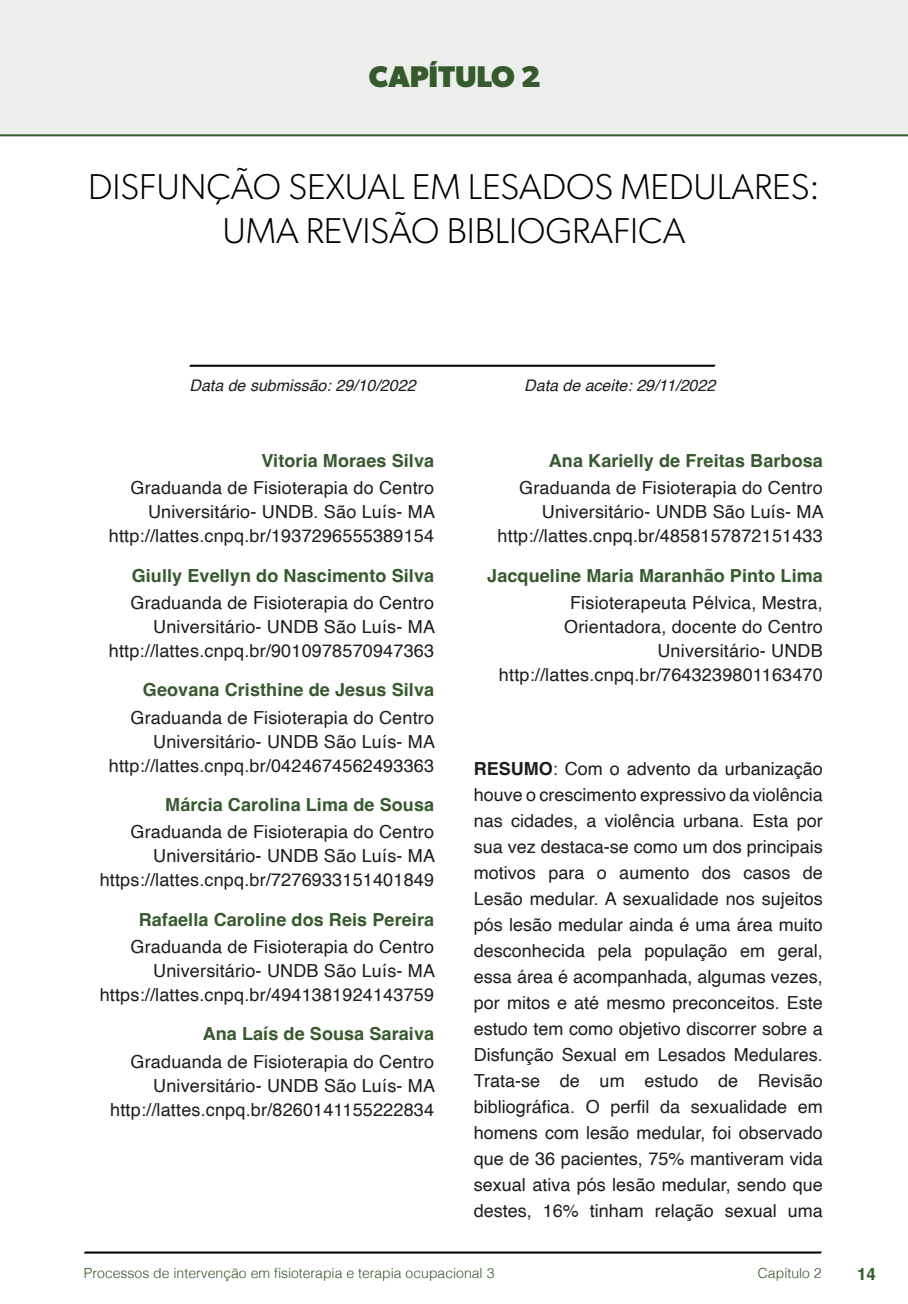
<style>
.page{position:relative;width:908px;height:1304px;background:#fff}
.page>*{position:absolute;margin:0;border:0;box-sizing:border-box;transform-origin:0 0}
.t1{font:300 36px/44px "Gibson";color:#000;text-align:center}
.t2{font:700 30px "Gibson";color:#36592e}
.t3{font:18px/24px "Helvetica";letter-spacing:.01em;color:#1d1d1b;text-align:right}
.t4{font:700 18px "Helvetica";letter-spacing:.005em;color:#36592e}
.t5{font:700 16.8px "Helvetica";color:#36592e}
.t6{font:italic 16px "Helvetica";color:#1d1d1b}
.t7{font:300 14px "Helvetica";color:#36592e}
.s1{font-weight:700}
</style>
<div class="page">
<svg style="left:84px;top:1251px;width:737px;height:3px;background:#515151"></svg>
<svg style="left:189px;top:364px;width:526px;height:3px;background:#4f4f4f"></svg>
<div style="left:0;top:0;width:907px;height:136px;background:#ebeeea"></div>
<div style="left:44px;top:72px;width:68px;height:61px;background:#ebeeea"></div>
<h2 class="t2" style="left:369px;top:58px;width:173px">CAPÍTULO 2</h2>
<h1 class="t1" style="left:88px;top:164px;width:733px">DISFUNÇÃO SEXUAL EM LESADOS MEDULARES:<br>UMA REVISÃO BIBLIOGRAFICA</h1>
<p class="t6" style="left:189px;top:373px;width:227px">Data de submissão: 29/10/2022</p>
<p class="t4" style="left:261px;top:450px;width:174px">Vitoria Moraes Silva</p>
<p class="t3" style="left:109px;top:477px;width:327px">Graduanda de Fisioterapia do Centro<br>Universitário- UNDB. São Luís- MA http://lattes.cnpq.br/1937296555389154</p>
<p class="t4" style="left:132px;top:564px;width:304px">Giully Evellyn do Nascimento Silva</p>
<p class="t3" style="left:109px;top:591px;width:327px">Graduanda de Fisioterapia do Centro<br>Universitário- UNDB São Luís- MA http://lattes.cnpq.br/9010978570947363</p>
<p class="t4" style="left:143px;top:679px;width:292px">Geovana Cristhine de Jesus Silva</p>
<p class="t3" style="left:109px;top:706px;width:327px">Graduanda de Fisioterapia do Centro<br>Universitário- UNDB São Luís- MA http://lattes.cnpq.br/0424674562493363</p>
<p class="t4" style="left:165px;top:794px;width:270px">Márcia Carolina Lima de Sousa</p>
<p class="t3" style="left:100px;top:821px;width:337px">Graduanda de Fisioterapia do Centro<br>Universitário- UNDB São Luís- MA https://lattes.cnpq.br/7276933151401849</p>
<p class="t4" style="left:139px;top:908px;width:297px">Rafaella Caroline dos Reis Pereira</p>
<p class="t3" style="left:100px;top:935px;width:337px">Graduanda de Fisioterapia do Centro<br>Universitário- UNDB São Luís- MA https://lattes.cnpq.br/4941381924143759</p>
<p class="t4" style="left:202px;top:1023px;width:233px">Ana Laís de Sousa Saraiva</p>
<p class="t3" style="left:110px;top:1050px;width:326px">Graduanda de Fisioterapia do Centro<br>Universitário- UNDB São Luís- MA http://lattes.cnpq.br/8260141155222834</p>
<p class="t6" style="left:524px;top:373px;width:192px">Data de aceite: 29/11/2022</p>
<p class="t4" style="left:548px;top:450px;width:275px">Ana Karielly de Freitas Barbosa</p>
<p class="t3" style="left:497px;top:477px;width:327px">Graduanda de Fisioterapia do Centro<br>Universitário- UNDB São Luís- MA http://lattes.cnpq.br/4858157872151433</p>
<p class="t4" style="left:487px;top:564px;width:337px">Jacqueline Maria Maranhão Pinto Lima</p>
<p class="t3" style="left:498px;top:591px;width:325px">Fisioterapeuta Pélvica, Mestra, Orientadora, docente do Centro Universitário- UNDB http://lattes.cnpq.br/7643239801163470</p>
<p class="t3" style="left:473px;top:756px;width:350px;line-height:26px;text-align:justify"><span class="s1">RESUMO</span>: Com o advento da urbanização houve o crescimento expressivo da violência nas cidades, a violência urbana. Esta por sua vez destaca-se como um dos principais motivos para o aumento dos casos de Lesão medular. A sexualidade nos sujeitos pós lesão medular ainda é uma área muito desconhecida pela população em geral, essa área é acompanhada, algumas vezes, por mitos e até mesmo preconceitos. Este estudo tem como objetivo discorrer sobre a Disfunção Sexual em Lesados Medulares.<br>Trata-se de um estudo de Revisão bibliográfica. O perfil da sexualidade em homens com lesão medular, foi observado que de 36 pacientes, 75% mantiveram vida sexual ativa pós lesão medular, sendo que destes, 16% tinham relação sexual uma</p>
<p class="t7" style="left:84px;top:1261px;width:412px">Processos de intervenção em fisioterapia e terapia ocupacional 3</p>
<p class="t7" style="left:757px;top:1261px;width:65px">Capítulo 2</p>
<p class="t5" style="left:856px;top:1264px;width:20px">14</p>
</div>
